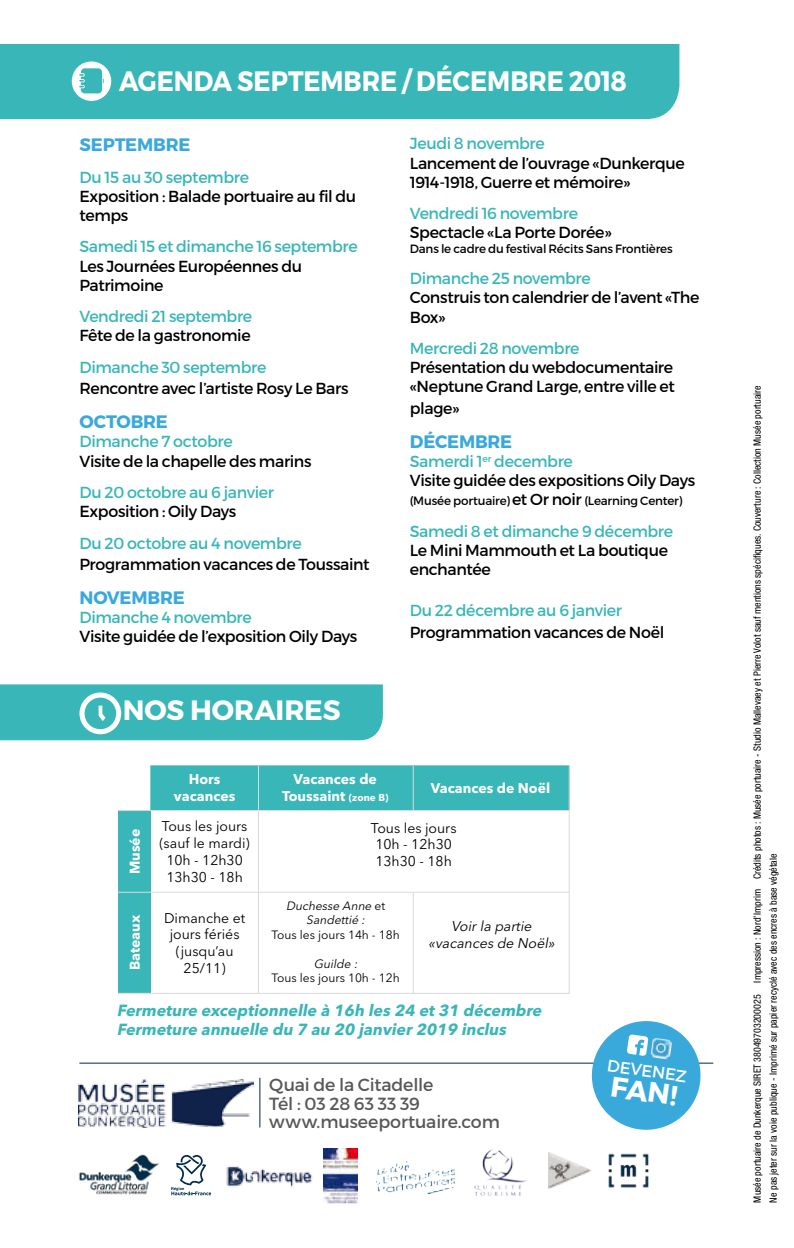
<style>
.page{position:relative;width:794px;height:1248px;background:#fff}
.page>*{position:absolute;margin:0;border:0;box-sizing:border-box;transform-origin:0 0}
.t1{font:700 28.2px "Montserrat";color:#fff}
.t2{font:700 28px "Montserrat";color:#fff;scale:.91 1}
.t3{font:700 28px "Montserrat";color:#fff}
.t4{font:700 18px "Montserrat";letter-spacing:-.01em;color:#39a9dc}
.t5{font:17.6px/17.6px "Montserrat";letter-spacing:-.01em;color:#58585a}
.t6{font:16.6px "Montserrat";color:#fff}
.t7{font:16px/19.2px "Montserrat";letter-spacing:-.025em;color:#000}
.t8{font:16px "Montserrat";letter-spacing:-.02em;color:#39b6b8}
.t9{font:italic 700 16px/19.2px "Avenir Next LT Pro";color:#39b6b8}
.t10{font:14px/16.8px "Avenir Next LT Pro";color:#000;text-align:center}
.t11{font:700 14px/16.8px "Avenir Next LT Pro";color:#fff;text-align:center}
.t12{font:italic 14px/16.8px "Avenir Next LT Pro";color:#000;text-align:center}
.t13{font:12px "Montserrat";letter-spacing:-.015em;color:#000}
.t14{font:12px "Avenir Next LT Pro";color:#000}
.t15{font:italic 12px/14.4px "Avenir Next LT Pro";color:#000;text-align:center}
.t16{font:condensed 10px/16px "Helvetica Neue LT";color:#000}
.s1{color:#39b6b8}
.s2{font-size:16px}
.s3{font-size:10px}
.s4{font-style:normal}
</style>
<div class="page">
<div style="left:0;top:44px;width:679px;height:75px;background:#39b6b8"></div>
<div style="left:72px;top:61px;width:39px;height:40px;background:#fff;border-radius:50%"></div>
<svg style="left:79px;top:68px;width:25px;height:25px"></svg>
<hr style="left:79px;top:1062px;width:634px;height:1px;background:#022748">
<svg style="left:586px;top:1021px;width:120px;height:109px"></svg>
<hr style="left:259px;top:1077px;width:1px;height:50px;background:#022748">
<img style="left:79px;top:1079px;width:175px;height:47px">
<img style="left:549px;top:1152px;width:43px;height:36px">
<img style="left:608px;top:1153px;width:41px;height:35px">
<img style="left:377px;top:1161px;width:78px;height:32px">
<img style="left:475px;top:1149px;width:52px;height:46px">
<img style="left:324px;top:1148px;width:33px;height:55px">
<img style="left:79px;top:1154px;width:80px;height:41px">
<svg style="left:171px;top:1155px;width:40px;height:40px"></svg>
<img style="left:650px;top:1037px;width:22px;height:22px">
<img style="left:227px;top:1166px;width:85px;height:22px">
<div style="left:150px;top:765px;width:419px;height:45px;background:#39b6b8"></div>
<div style="left:118px;top:810px;width:33px;height:82px;background:#39b6b8"></div>
<div style="left:118px;top:892px;width:33px;height:100px;background:#39b6b8"></div>
<hr style="left:258px;top:765px;width:1px;height:228px;background:#d9dadb">
<hr style="left:118px;top:891px;width:451px;height:1px;background:#d9dadb">
<hr style="left:118px;top:810px;width:451px;height:1px;background:#d9dadb">
<hr style="left:413px;top:765px;width:1px;height:45px;background:#d9dadb">
<hr style="left:413px;top:892px;width:1px;height:101px;background:#d9dadb">
<hr style="left:569px;top:765px;width:1px;height:228px;background:#d9dadb">
<hr style="left:118px;top:992px;width:451px;height:1px;background:#d9dadb">
<div style="left:0;top:684px;width:383px;height:56px;background:#39b6b8"></div>
<h2 class="t2" style="left:119px;top:64px;width:559px">AGENDA SEPTEMBRE / DÉCEMBRE 2018</h2>
<p class="t4" style="left:79px;top:134px;width:112px">SEPTEMBRE</p>
<p class="t8" style="left:79px;top:167px;width:171px">Du 15 au 30 septembre</p>
<p class="t7" style="left:79px;top:186px;width:278px">Exposition : Balade portuaire au fil du temps</p>
<p class="t8" style="left:79px;top:237px;width:280px">Samedi 15 et dimanche 16 septembre</p>
<p class="t7" style="left:79px;top:256px;width:224px">Les Journées Européennes du<br>Patrimoine</p>
<p class="t8" style="left:79px;top:307px;width:174px">Vendredi 21 septembre</p>
<p class="t7" style="left:79px;top:326px;width:173px">Fête de la gastronomie</p>
<p class="t8" style="left:79px;top:357px;width:188px">Dimanche 30 septembre</p>
<p class="t7" style="left:79px;top:379px;width:271px">Rencontre avec l’artiste Rosy Le Bars</p>
<p class="t4" style="left:79px;top:410px;width:90px">OCTOBRE</p>
<p class="t8" style="left:79px;top:432px;width:155px">Dimanche 7 octobre</p>
<p class="t7" style="left:79px;top:451px;width:234px">Visite de la chapelle des marins</p>
<p class="t8" style="left:79px;top:482px;width:196px">Du 20 octobre au 6 janvier</p>
<p class="t7" style="left:79px;top:502px;width:158px">Exposition : Oily Days</p>
<p class="t8" style="left:79px;top:533px;width:224px">Du 20 octobre au 4 novembre</p>
<p class="t7" style="left:79px;top:555px;width:291px">Programmation vacances de Toussaint</p>
<p class="t4" style="left:79px;top:586px;width:107px">NOVEMBRE</p>
<p class="t8" style="left:79px;top:607px;width:174px">Dimanche 4 novembre</p>
<p class="t7" style="left:79px;top:627px;width:279px">Visite guidée de l’exposition Oily Days</p>
<h2 class="t3" style="left:123px;top:692px;width:219px">NOS HORAIRES</h2>
<p class="t8" style="left:410px;top:134px;width:136px">Jeudi 8 novembre</p>
<p class="t7" style="left:410px;top:153px;width:276px">Lancement de l’ouvrage «Dunkerque<br>1914-1918, Guerre et mémoire»</p>
<p class="t8" style="left:410px;top:204px;width:170px">Vendredi 16 novembre</p>
<p class="t7" style="left:410px;top:223px;width:203px">Spectacle «La Porte Dorée»</p>
<p class="t13" style="left:410px;top:241px;width:264px">Dans le cadre du festival Récits Sans Frontières</p>
<p class="t8" style="left:410px;top:268px;width:183px">Dimanche 25 novembre</p>
<p class="t7" style="left:410px;top:288px;width:291px">Construis ton calendrier de l’avent «The<br>Box»</p>
<p class="t8" style="left:410px;top:338px;width:171px">Mercredi 28 novembre</p>
<p class="t7" style="left:410px;top:358px;width:267px">Présentation du webdocumentaire «Neptune Grand Large, entre ville et</p>
<p class="t7" style="left:410px;top:398px;width:51px">plage»</p>
<p class="t4" style="left:410px;top:430px;width:104px">DÉCEMBRE</p>
<p class="t7" style="left:410px;top:451px;width:287px"><span class="s1">Samerdi 1</span><sup>er</sup> <span class="s1">decembre<br></span>Visite guidée des expositions Oily Days</p>
<p class="t13" style="left:410px;top:493px;width:274px">(Musée portuaire) <span class="s2">et Or noir</span> (Learning Center)</p>
<p class="t8" style="left:410px;top:521px;width:265px">Samedi 8 et dimanche 9 décembre</p>
<p class="t7" style="left:410px;top:540px;width:260px">Le Mini Mammouth et La boutique enchantée</p>
<p class="t8" style="left:410px;top:600px;width:214px">Du 22 décembre au 6 janvier</p>
<p class="t7" style="left:410px;top:622px;width:256px">Programmation vacances de Noël</p>
<p class="t11" style="left:174px;top:770px;width:63px">Hors vacances</p>
<p class="t11" style="left:282px;top:770px;width:108px">Vacances de<br>Toussaint <span class="s3">(zone B)</span></p>
<p class="t11" style="left:431px;top:779px;width:121px">Vacances de Noël</p>
<p class="t10" style="left:159px;top:817px;width:92px">Tous les jours (sauf le mardi)<br>10h - 12h30<br>13h30 - 18h</p>
<p class="t10" style="left:164px;top:909px;width:83px">Dimanche et jours fériés (jusqu’au<br>25/11)</p>
<p class="t10" style="left:371px;top:819px;width:87px">Tous les jours<br>10h - 12h30<br>13h30 - 18h</p>
<p class="t15" style="left:286px;top:898px;width:101px">Duchesse Anne <span class="s4">e t<br></span>Sandettié :</p>
<p class="t14" style="left:271px;top:927px;width:130px">Tous les jours 14h - 18h</p>
<p class="t15" style="left:314px;top:956px;width:47px">Guilde :</p>
<p class="t14" style="left:271px;top:970px;width:130px">Tous les jours 10h - 12h</p>
<p class="t9" style="left:117px;top:1000px;width:429px">Fermeture exceptionnelle à 16h les 24 et31 décembre<br>Fermeture annuelle du 7 au 20 janvier 2019 inclus</p>
<p class="t11" style="left:126px;top:874px;width:47px;rotate:-90deg">Musée</p>
<p class="t11" style="left:126px;top:970px;width:57px;rotate:-90deg">Bateaux</p>
<p class="t12" style="left:428px;top:917px;width:131px">Voirla partie «vacances de Noël»</p>
<p class="t6" style="left:609px;top:1054px;width:82px;rotate:8deg">DEVENEZ</p>
<p class="t5" style="left:269px;top:1075px;width:165px">Quai de la Citadelle</p>
<h1 class="t1" style="left:613px;top:1068px;width:69px;rotate:8deg">FAN !</h1>
<p class="t5" style="left:269px;top:1094px;width:232px">Tél : 03 28 63 33 39 www.museeportuaire.com</p>
<p class="t16" style="left:749px;top:1202px;width:818px;rotate:-90deg">Musée portuaire de Dunkerque SIRET 38049703200025 Impression : Nord’Imprim Crédits photos : Musée portuaire - Studio Mallevaey et Pierre Volot sauf mentions spécifiques. Couverture : Collection Musée portuaire<br>Ne pas jeter sur la voie publique - Imprimé sur papier recyclé avec des encres à base végétale</p>
</div>
